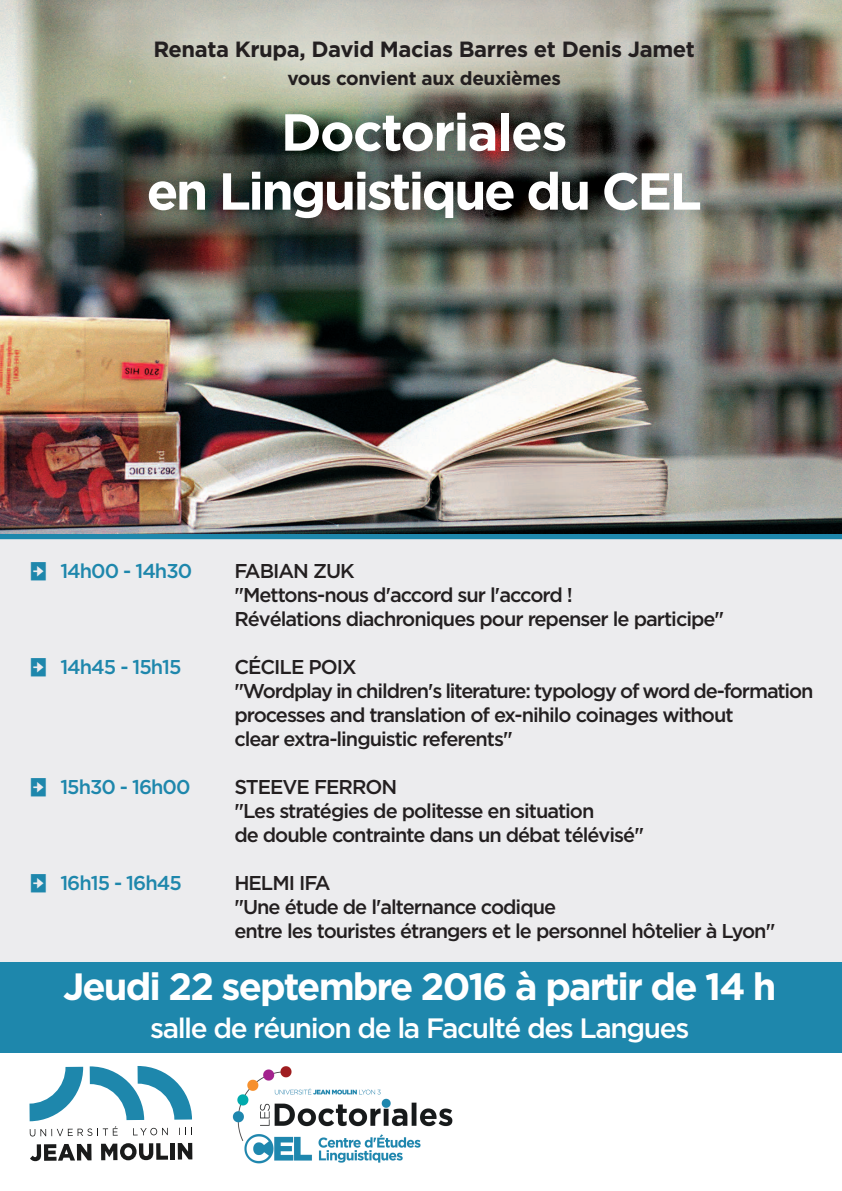
<style>
.page{position:relative;width:842px;height:1191px;background:#fff}
.page>*{position:absolute;margin:0;border:0;box-sizing:border-box;transform-origin:0 0}
.t1{font:700 52px/59px "Gotham";letter-spacing:-.05em;color:#fff;text-align:center}
.t2{font:700 38px "Gotham";letter-spacing:-.05em;color:#fff}
.t3{font:500 28px "Gotham";letter-spacing:-.05em;color:#fff}
.t4{font:700 22px "Gotham";letter-spacing:-.02em;color:#231f20}
.t5{font:500 20px/24px "Gotham";letter-spacing:-.05em;color:#231f20}
.t6{font:500 20px "Gotham";letter-spacing:-.05em;color:#1e87ac}
.t7{font:700 19px "Gotham";letter-spacing:-.02em;color:#231f20}
</style>
<div class="page">
<div style="left:0;top:539px;width:842px;height:430px;background:#ececee"></div>
<svg style="left:30px;top:1066px;width:162px;height:70px"></svg>
<svg style="left:30px;top:1143px;width:62px;height:18px"></svg>
<svg style="left:101px;top:1143px;width:67px;height:17px"></svg>
<div style="left:170px;top:1143px;width:5px;height:16px;background:#1a1b1b"></div>
<svg style="left:178px;top:1143px;width:14px;height:16px"></svg>
<div style="left:0;top:962px;width:842px;height:90px;background:#1e87ac"></div>
<img style="left:232px;top:1066px;width:221px;height:98px">
<div style="left:0;top:533px;width:842px;height:6px;background:#1e87ac"></div>
<img style="left:0;top:0;width:842px;height:533px">
<p class="t4" style="left:153px;top:36px;width:543px">Renata Krupa, David Macias Barres et Denis Jamet</p>
<p class="t7" style="left:287px;top:67px;width:275px">vous convient aux deuxièmes</p>
<h1 class="t1" style="left:147px;top:101px;width:557px">Doctoriales<br>en Linguistique du CEL</h1>
<p class="t6" style="left:60px;top:559px;width:133px">14h00 - 14h30</p>
<p class="t5" style="left:234px;top:558px;width:491px">FABIAN ZUK<br>"Mettons-nous d'accord sur l'accord !<br>Révélations diachroniques pour repenser le participe"</p>
<p class="t6" style="left:60px;top:655px;width:123px">14h45 - 15h15</p>
<p class="t5" style="left:234px;top:654px;width:581px">CÉCILE POIX<br>"Wordplay in children's literature: typology of word de-formation processes and translation of ex-nihilo coinages without<br>clear extra-linguistic referents"</p>
<p class="t6" style="left:60px;top:775px;width:132px">15h30 - 16h00</p>
<p class="t5" style="left:234px;top:774px;width:411px">STEEVE FERRON<br>"Les stratégies de politesse en situation<br>de double contrainte dans un débat télévisé"</p>
<p class="t6" style="left:60px;top:871px;width:123px">16h15 - 16h45</p>
<p class="t5" style="left:234px;top:870px;width:542px">HELMI IFA<br>"Une étude de l'alternance codique<br>entre les touristes étrangers et le personnel hôtelier à Lyon"</p>
<h2 class="t2" style="left:63px;top:964px;width:715px">Jeudi 22 septembre 2016 à partir de 14 h</h2>
<h3 class="t3" style="left:150px;top:1012px;width:541px">salle de réunion de la Faculté des Langues</h3>
</div>
